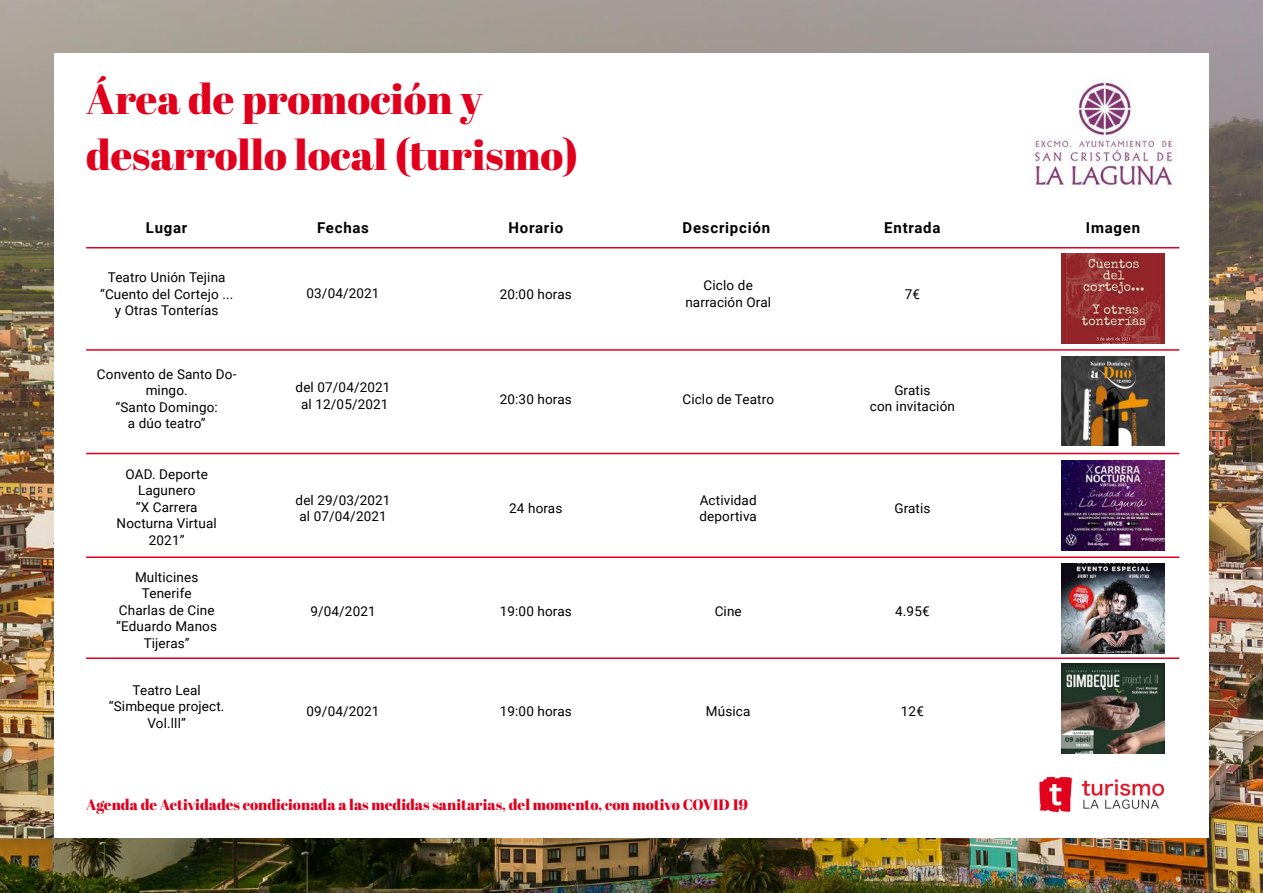
<style>
.page{position:relative;width:1263px;height:893px;background:#fff}
.page>*{position:absolute;margin:0;border:0;box-sizing:border-box;transform-origin:0 0}
.t1{font:42px/55.5px "Abril Fatface";color:#e0001e}
.t2{font:15px "Abril Fatface";color:#e0001e}
.t3{font:700 15px "Roboto";letter-spacing:.05em;color:#000}
.t4{font:13.5px/16.5px "Roboto";letter-spacing:.01em;color:#000;text-align:center}
</style>
<div class="page">
<img style="left:0;top:0;width:1263px;height:893px">
<div style="left:54px;top:53px;width:1155px;height:785px;background:#fff"></div>
<hr style="left:86px;top:247px;width:1093px;height:1px;background:#e0001e">
<hr style="left:86px;top:349px;width:1093px;height:2px;background:#e0001e">
<img style="left:1033px;top:80px;width:141px;height:108px">
<hr style="left:86px;top:453px;width:1093px;height:1px;background:#e0001e">
<hr style="left:86px;top:556px;width:1093px;height:2px;background:#e0001e">
<hr style="left:86px;top:657px;width:1093px;height:2px;background:#e0001e">
<img style="left:1039px;top:776px;width:126px;height:37px">
<img style="left:1062px;top:254px;width:102px;height:90px">
<img style="left:1062px;top:356px;width:102px;height:90px">
<img style="left:1062px;top:663px;width:102px;height:90px">
<img style="left:1062px;top:461px;width:102px;height:89px">
<img style="left:1062px;top:563px;width:102px;height:90px">
<h1 class="t1" style="left:86px;top:70px;width:493px">Área de promoción y desarrollo local (turismo)</h1>
<p class="t3" style="left:146px;top:217px;width:43px">Lugar</p>
<p class="t3" style="left:317px;top:217px;width:53px">Fechas</p>
<p class="t3" style="left:508px;top:217px;width:56px">Horario</p>
<p class="t3" style="left:683px;top:217px;width:89px">Descripción</p>
<p class="t3" style="left:884px;top:217px;width:58px">Entrada</p>
<p class="t3" style="left:1086px;top:217px;width:56px">Imagen</p>
<p class="t4" style="left:100px;top:269px;width:135px">Teatro Unión Tejina “Cuento del Cortejo ... y Otras Tonterías</p>
<p class="t4" style="left:307px;top:285px;width:75px">03/04/2021</p>
<p class="t4" style="left:500px;top:285px;width:74px">20:00 horas</p>
<p class="t4" style="left:685px;top:276px;width:87px">Ciclo de narración Oral</p>
<p class="t4" style="left:905px;top:285px;width:17px">7€</p>
<p class="t4" style="left:97px;top:365px;width:141px">Convento de Santo Do&shy;mingo.<br>“Santo Domingo:<br>a dúo teatro”</p>
<p class="t4" style="left:117px;top:465px;width:102px">OAD. Deporte<br>Lagunero<br>“X Carrera<br>Nocturna Virtual<br>2021”</p>
<p class="t4" style="left:116px;top:568px;width:102px">Multicines<br>Tenerife<br>Charlas de Cine “Eduardo Manos<br>Tijeras”</p>
<p class="t4" style="left:109px;top:681px;width:117px">Teatro Leal “Simbeque project.<br>Vol.lll”</p>
<p class="t4" style="left:296px;top:379px;width:96px">del 07/04/2021 al 12/05/2021</p>
<p class="t4" style="left:500px;top:390px;width:74px">20:30 horas</p>
<p class="t4" style="left:682px;top:390px;width:93px">Ciclo de Teatro</p>
<p class="t4" style="left:870px;top:381px;width:87px">Gratis<br>con invitación</p>
<p class="t4" style="left:296px;top:491px;width:96px;text-align:left">del 29/03/2021 al 07/04/2021</p>
<p class="t4" style="left:509px;top:499px;width:55px">24 horas</p>
<p class="t4" style="left:699px;top:491px;width:59px;text-align:left">Actividad deportiva</p>
<p class="t4" style="left:894px;top:499px;width:38px">Gratis</p>
<p class="t4" style="left:310px;top:602px;width:67px">9/04/2021</p>
<p class="t4" style="left:500px;top:602px;width:74px">19:00 horas</p>
<p class="t4" style="left:715px;top:602px;width:29px">Cine</p>
<p class="t4" style="left:895px;top:602px;width:36px">4.95€</p>
<p class="t4" style="left:307px;top:703px;width:75px">09/04/2021</p>
<p class="t4" style="left:500px;top:703px;width:74px">19:00 horas</p>
<p class="t4" style="left:706px;top:703px;width:46px">Música</p>
<p class="t4" style="left:901px;top:703px;width:25px">12€</p>
<p class="t2" style="left:86px;top:794px;width:663px">Agenda de Actividades condicionada a las medidas sanitarias, del momento, con motivo COVID 19</p>
</div>
